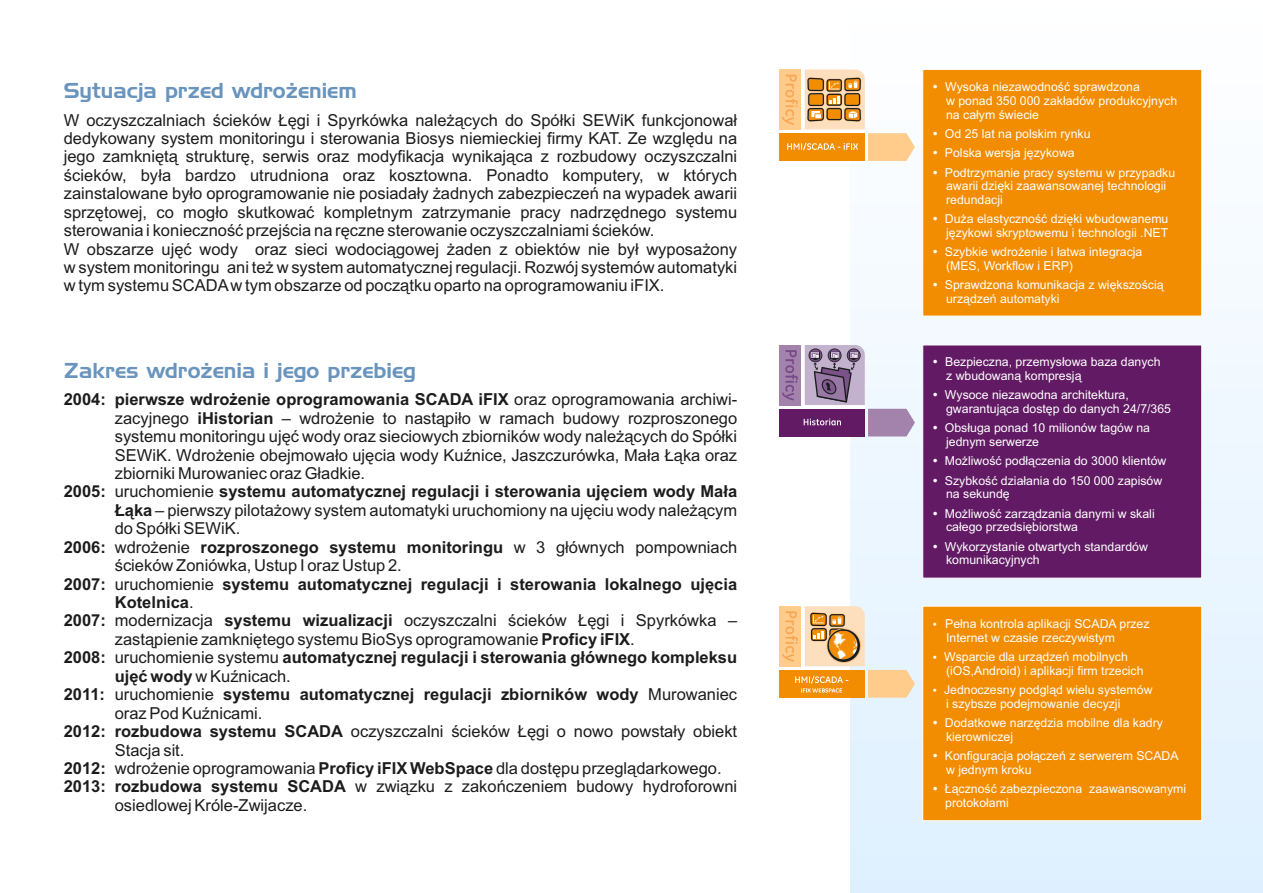
<style>
.page{position:relative;width:1263px;height:893px;background:#fff}
.page>*{position:absolute;margin:0;border:0;box-sizing:border-box;transform-origin:0 0}
.t1{font:21px "Handel Gothic EU";color:#6994bd}
.t2{font:16.5px/18.5px "Arial";color:#1c1c1c}
.t3{font:700 16.5px "Arial";color:#1c1c1c}
.t4{font:12.3px/13.8px "Arial";color:#fff}
.t5{font:12.3px "Wingdings";color:#fff}
.s1{font-weight:400}
.s2{font-weight:700}
</style>
<div class="page">
<div style="left:850px;top:0;width:413px;height:893px;background:linear-gradient(to bottom,#fff,#def0ff)"></div>
<div style="left:922px;top:69px;width:280px;height:247px;background:#f28c00"></div>
<svg style="left:780px;top:69px;width:135px;height:92px"></svg>
<svg style="left:780px;top:345px;width:135px;height:91px"></svg>
<div style="left:922px;top:345px;width:280px;height:233px;background:#611a63"></div>
<div style="left:922px;top:606px;width:280px;height:215px;background:#f28c00"></div>
<div style="left:780px;top:606px;width:21px;height:60px;background:#ffcc8c"></div>
<div style="left:780px;top:670px;width:85px;height:28px;background:#f28c00"></div>
<svg style="left:782px;top:606px;width:133px;height:92px"></svg>
<p class="t1" style="left:64px;top:83px;width:294px">Sytuacja przed wdrożeniem</p>
<p class="t2" style="left:64px;top:112px;width:675px">W oczyszczalniach ścieków Łęgi i Spyrkówka należących do Spółki SEWiK funkcjonował dedykowany system monitoringu i sterowania Biosys niemieckiej firmy KAT. Ze względu na jego zamkniętą strukturę, serwis oraz modyfikacja wynikająca z rozbudowy oczyszczalni ścieków, była bardzo utrudniona oraz kosztowna. Ponadto komputery, w których zainstalowane było oprogramowanie nie posiadały żadnych zabezpieczeń na wypadek awarii sprzętowej, co mogło skutkować kompletnym zatrzymanie pracy nadrzędnego systemu sterowania i konieczność przejścia na ręczne sterowanie oczyszczalniami ścieków.<br>W obszarze ujęć wody oraz sieci wodociągowej żaden z obiektów nie był wyposażony w system monitoringu ani też w system automatycznej regulacji. Rozwój systemów automatyki w tym systemu SCADAw tym obszarze od początku oparto na oprogramowaniu iFIX.</p>
<p class="t1" style="left:64px;top:363px;width:354px">Zakres wdrożenia i jego przebieg</p>
<p class="t3" style="left:64px;top:393px;width:675px">2004: pierwsze wdrożenie oprogramowania SCADA iFIX <span class="s1">oraz oprogramowania archiwi-</span></p>
<p class="t2" style="left:115px;top:410px;width:624px">zacyjnego <span class="s2">iHistorian</span> – wdrożenie to nastąpiło w ramach budowy rozproszonego</p>
<p class="t2" style="left:115px;top:429px;width:624px">systemu monitoringu ujęć wody oraz sieciowych zbiorników wody należących do Spółki</p>
<p class="t2" style="left:115px;top:447px;width:624px">SEWiK. Wdrożenie obejmowało ujęcia wody Kuźnice, Jaszczurówka, Mała Łąka oraz</p>
<p class="t2" style="left:115px;top:465px;width:252px">zbiorniki Murowaniec oraz Gładkie.</p>
<p class="t3" style="left:64px;top:485px;width:675px">2005: <span class="s1">uruchomienie</span> systemu automatycznej regulacji i sterowania ujęciem wody Mała</p>
<p class="t2" style="left:115px;top:502px;width:624px"><span class="s2">Łąka</span> – pierwszy pilotażowy system automatyki uruchomiony na ujęciu wody należącym</p>
<p class="t2" style="left:115px;top:521px;width:127px">do Spółki SEWiK.</p>
<p class="t3" style="left:64px;top:541px;width:675px">2006: <span class="s1">wdrożenie</span> rozproszonego systemu monitoringu <span class="s1">w 3 głównych pompowniach</span></p>
<p class="t2" style="left:115px;top:558px;width:289px">ścieków Zoniówka, Ustup I oraz Ustup 2.</p>
<p class="t3" style="left:64px;top:578px;width:675px">2007: <span class="s1">uruchomienie</span> systemu automatycznej regulacji i sterowania lokalnego ujęcia</p>
<p class="t3" style="left:115px;top:596px;width:80px">Kotelnica<span class="s1">.</span></p>
<p class="t2" style="left:64px;top:613px;width:675px"><span class="s2">2007:</span> modernizacja <span class="s2">systemu wizualizacji</span> oczyszczalni ścieków Łęgi i Spyrkówka –</p>
<p class="t2" style="left:115px;top:631px;width:522px">zastąpienie zamkniętego systemu BioSys oprogramowanie <span class="s2">Proficy iFIX</span>.</p>
<p class="t3" style="left:64px;top:651px;width:675px">2008: <span class="s1">uruchomienie systemu</span> automatycznej regulacji i sterowania głównego kompleksu</p>
<p class="t2" style="left:115px;top:668px;width:178px"><span class="s2">ujęć wody</span> w Kuźnicach.</p>
<p class="t3" style="left:64px;top:688px;width:675px">2011: <span class="s1">uruchomienie</span> systemu automatycznej regulacji zbiorników wody <span class="s1">Murowaniec</span></p>
<p class="t2" style="left:115px;top:705px;width:149px">oraz Pod Kuźnicami.</p>
<p class="t2" style="left:64px;top:724px;width:675px"><span class="s2">2012: rozbudowa systemu SCADA</span> oczyszczalni ścieków Łęgi o nowo powstały obiekt</p>
<p class="t2" style="left:115px;top:742px;width:71px">Stacja sit.</p>
<p class="t2" style="left:64px;top:760px;width:659px"><span class="s2">2012:</span> wdrożenie oprogramowania <span class="s2">Proficy iFIX WebSpace</span> dla dostępu przeglądarkowego.</p>
<p class="t2" style="left:64px;top:779px;width:675px"><span class="s2">2013: rozbudowa systemu SCADA</span> w związku z zakończeniem budowy hydroforowni</p>
<p class="t2" style="left:115px;top:797px;width:194px">osiedlowej Króle-Zwijacze.</p>
<p class="t4" style="left:946px;top:81px;width:233px;text-indent:-14px">•Wysoka niezawodność sprawdzona<br>w ponad 350 000 zakładów produkcyjnych na całym świecie</p>
<p class="t4" style="left:932px;top:128px;width:160px">•Od 25 lat na polskim rynku</p>
<p class="t4" style="left:932px;top:147px;width:144px">•Polska wersja językowa</p>
<p class="t4" style="left:946px;top:167px;width:231px;text-indent:-14px">•Podtrzymanie pracy systemu w przypadku awarii dzięki zaawansowanej technologii redundacji</p>
<p class="t4" style="left:932px;top:213px;width:238px;text-align:right">•Duża elastyczność dzięki wbudowanemu językowi skryptowemu i technologii .NET</p>
<p class="t4" style="left:946px;top:246px;width:198px;text-indent:-14px">•Szybkie wdrożenie i łatwa integracja (MES, Workflow i ERP)</p>
<p class="t4" style="left:946px;top:279px;width:219px;text-indent:-14px">•Sprawdzona komunikacja z większością urządzeń automatyki</p>
<p class="t5" style="left:932px;top:357px;width:38px">•</p>
<p class="t4" style="left:945px;top:356px;width:217px">Bezpieczna, przemysłowa baza danych</p>
<p class="t4" style="left:946px;top:370px;width:137px">z wbudowaną kompresją</p>
<p class="t4" style="left:946px;top:389px;width:226px;text-indent:-14px">•Wysoce niezawodna architektura, gwarantująca dostęp do danych 24/7/365</p>
<p class="t4" style="left:946px;top:422px;width:205px;text-indent:-14px">•Obsługa ponad 10 milionów tagów na jednym serwerze</p>
<p class="t4" style="left:932px;top:455px;width:235px">•Możliwość podłączenia do 3000 klientów</p>
<p class="t4" style="left:946px;top:474px;width:218px;text-indent:-14px">•Szybkość działania do 150 000 zapisów na sekundę</p>
<p class="t4" style="left:946px;top:507px;width:210px;text-indent:-14px">•Możliwość zarządzania danymi w skali całego przedsiębiorstwa</p>
<p class="t4" style="left:946px;top:540px;width:203px;text-indent:-14px">•Wykorzystanie otwartych standardów komunikacyjnych</p>
<p class="t4" style="left:946px;top:618px;width:205px;text-indent:-14px">•Pełna kontrola aplikacji SCADA przez<br>Internet w czasie rzeczywistym</p>
<p class="t4" style="left:946px;top:651px;width:199px;text-indent:-14px">•Wsparcie dla urządzeń mobilnych (iOS,Android) i aplikacji firm trzecich</p>
<p class="t4" style="left:946px;top:684px;width:208px;text-indent:-14px">•Jednoczesny podgląd wielu systemów i szybsze podejmowanie decyzji</p>
<p class="t4" style="left:946px;top:717px;width:218px;text-indent:-14px">•Dodatkowe narzędzia mobilne dla kadry kierowniczej</p>
<p class="t4" style="left:946px;top:750px;width:234px;text-indent:-14px">•Konfiguracja połączeń z serwerem SCADA w jednym kroku</p>
<p class="t4" style="left:932px;top:783px;width:151px">•Łączność zabezpieczona</p>
<p class="t4" style="left:1089px;top:783px;width:99px">zaawansowanymi</p>
<p class="t4" style="left:945px;top:797px;width:65px">protokołami</p>
</div>
